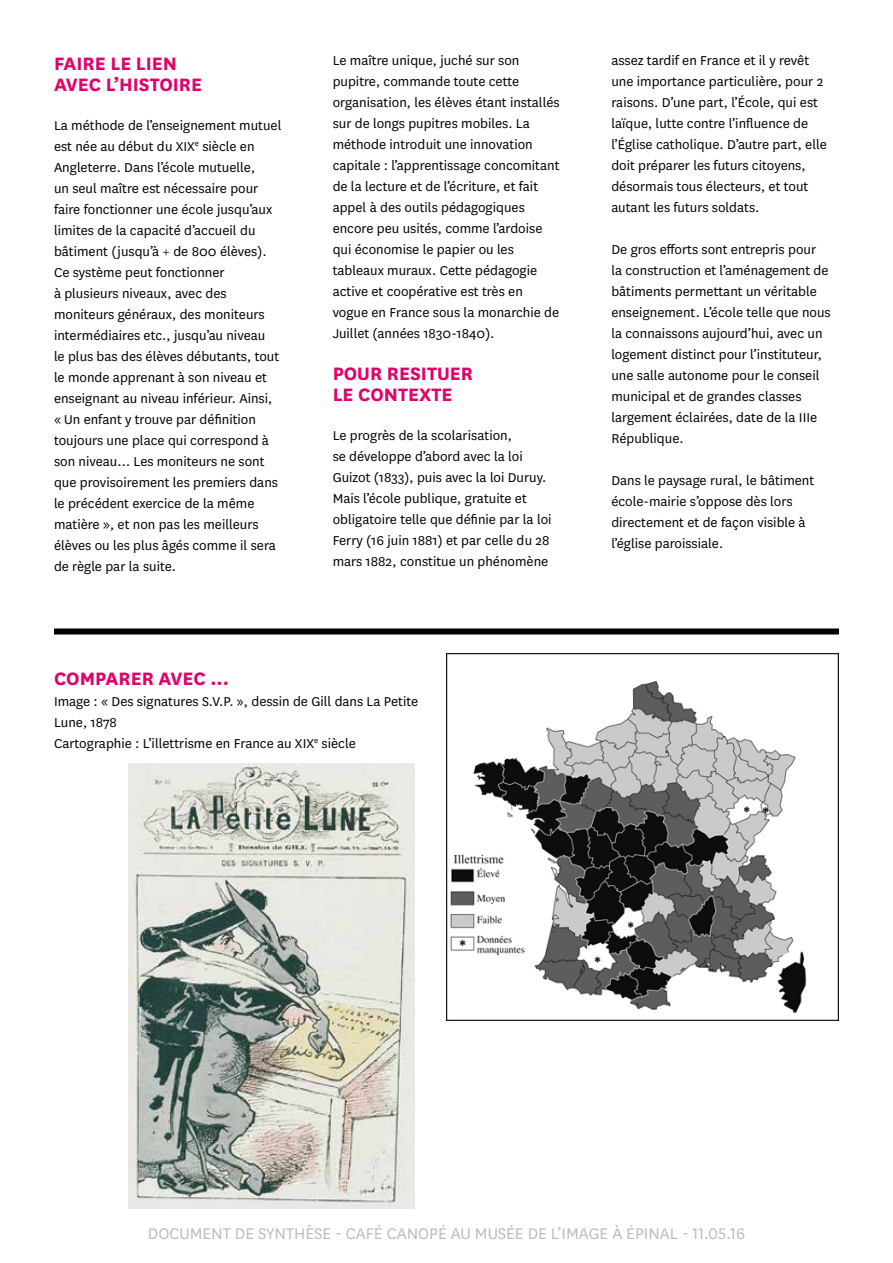
<style>
.page{position:relative;width:893px;height:1263px;background:#fff}
.page>*{position:absolute;margin:0;border:0;box-sizing:border-box;transform-origin:0 0}
.t1{font:700 21px/21px "National";color:#e2006a}
.t2{font:18px "National";color:#babcbe}
.t3{font:15px/21px "National";color:#000}
</style>
<div class="page">
<div style="left:54px;top:628px;width:785px;height:6px;background:#000"></div>
<img style="left:446px;top:653px;width:393px;height:367px">
<img style="left:128px;top:764px;width:287px;height:445px">
<h1 class="t1" style="left:54px;top:51px;width:150px">FAIRE LE LIEN<br>AVEC L’HISTOIRE</h1>
<p class="t3" style="left:54px;top:114px;width:229px">La méthode de l’enseignement mutuel est née au début du XIX<sup>e</sup> siècle en Angleterre. Dans l’école mutuelle,<br>un seul maître est nécessaire pour faire fonctionner une école jusqu’aux limites de la capacité d’accueil du bâtiment (jusqu’à + de 800 élèves).<br>Ce système peut fonctionner<br>à plusieurs niveaux, avec des moniteurs généraux, des moniteurs intermédiaires etc., jusqu’au niveau<br>le plus bas des élèves débutants, tout le monde apprenant à son niveau et enseignant au niveau inférieur. Ainsi, « Un enfant y trouve par définition toujours une place qui correspond à son niveau… Les moniteurs ne sont que provisoirement les premiers dans le précédent exercice de la même matière », et non pas les meilleurs élèves ou les plus âgés comme il sera de règle par la suite.</p>
<p class="t3" style="left:333px;top:49px;width:229px">Le maître unique, juché sur son pupitre, commande toute cette organisation, les élèves étant installés sur de longs pupitres mobiles. La méthode introduit une innovation capitale : l’apprentissage concomitant de la lecture et de l’écriture, et fait appel à des outils pédagogiques encore peu usités, comme l’ardoise qui économise le papier ou les tableaux muraux. Cette pédagogie active et coopérative est très en vogue en France sous la monarchie de Juillet (années 1830-1840).</p>
<h1 class="t1" style="left:333px;top:362px;width:142px">POUR RESITUER<br>LE CONTEXTE</h1>
<p class="t3" style="left:333px;top:424px;width:220px">Le progrès de la scolarisation,<br>se développe d’abord avec la loi Guizot (1833), puis avec la loi Duruy.<br>Mais l’école publique, gratuite et obligatoire telle que définie par la loi Ferry (16 juin 1881) et par celle du 28 mars 1882, constitue un phénomène</p>
<h1 class="t1" style="left:54px;top:666px;width:176px">COMPARER AVEC ...</h1>
<p class="t3" style="left:54px;top:690px;width:366px">Image : « Des signatures S.V.P. », dessin de Gill dans La Petite<br>Lune, 1878<br>Cartographie : L’illettrisme en France au XIX<sup>e</sup> siècle</p>
<p class="t3" style="left:611px;top:49px;width:217px">assez tardif en France et il y revêt une importance particulière, pour 2 raisons. D’une part, l’École, qui est laïque, lutte contre l’influence de l’Église catholique. D’autre part, elle doit préparer les futurs citoyens, désormais tous électeurs, et tout autant les futurs soldats.</p>
<p class="t3" style="left:611px;top:238px;width:221px">De gros efforts sont entrepris pour<br>la construction et l’aménagement de bâtiments permettant un véritable enseignement. L’école telle que nous la connaissons aujourd’hui, avec un logement distinct pour l’instituteur, une salle autonome pour le conseil municipal et de grandes classes largement éclairées, date de la IIIe République.</p>
<p class="t3" style="left:611px;top:469px;width:204px">Dans le paysage rural, le bâtiment école-mairie s’oppose dès lors directement et de façon visible à l’église paroissiale.</p>
<p class="t2" style="left:148px;top:1222px;width:599px">document de synthèse - café canopé au musée de l’image à épinal - 11.05.16</p>
</div>
